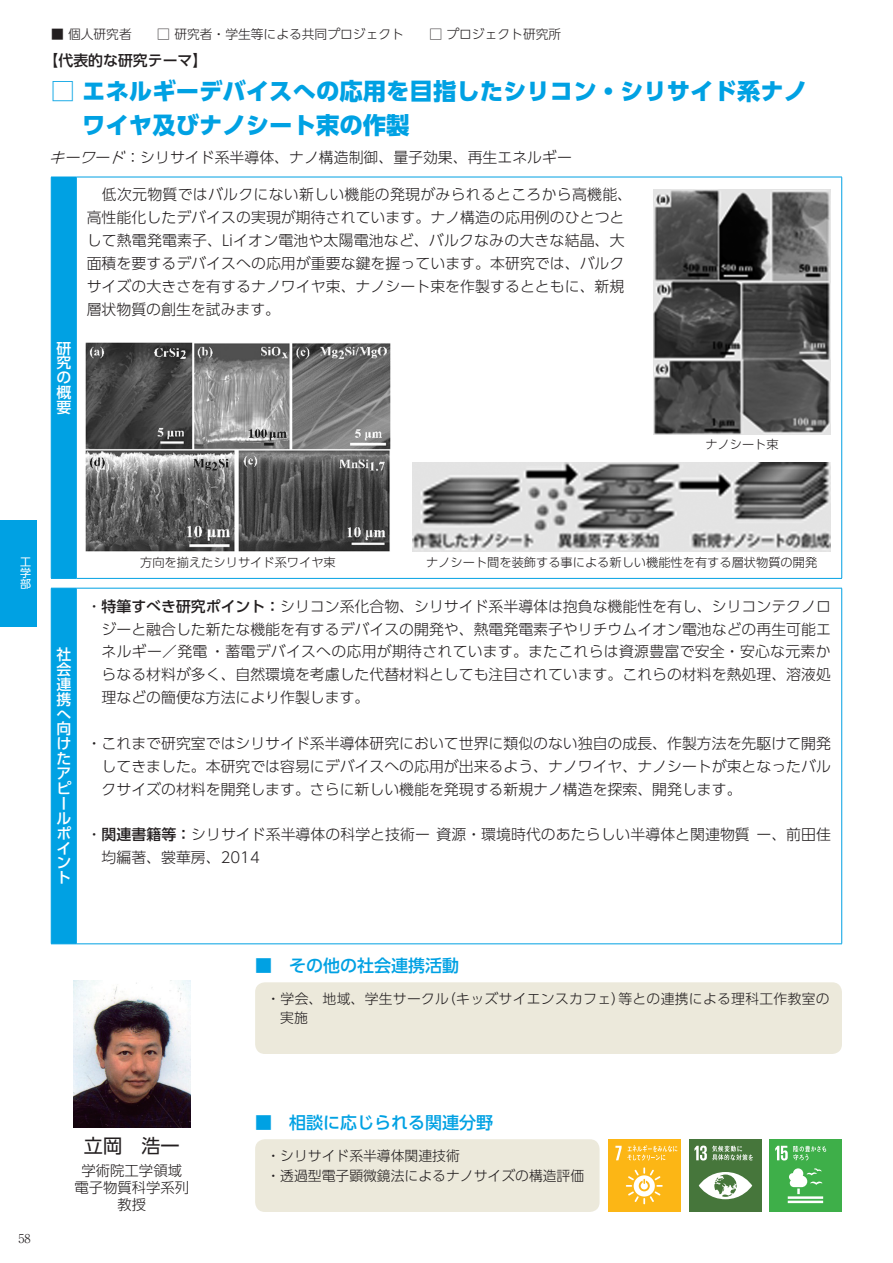
<style>
.page{position:relative;width:893px;height:1263px;background:#fff}
.page>*{position:absolute;margin:0;border:0;box-sizing:border-box;transform-origin:0 0}
.t1{font:800 23.4px/34px "UD Shin Go Pro";color:#00a1e3}
.t2{font:19.2px "UD Shin Go Pro";color:#231f20}
.t3{font:500 16.95px "UD Shin Go Pro";color:#00a1e3}
.t4{font:300 14.85px/22.8px "UD Shin Go Pro";letter-spacing:.005em;color:#231f20}
.t5{font:500 14.85px/14.9px "UD Shin Go Pro";color:#fff;text-align:justify}
.t6{font:500 14.85px "UD Shin Go Pro";color:#231f20}
.t7{font:300 14.4px/17px "UD Shin Go Pro";color:#231f20;text-align:center}
.t8{font:300 13.8px/19.2px "UD Shin Go Pro";letter-spacing:.02em;color:#231f20}
.t9{font:300 13.8px "UD Shin Go Pro";color:#231f20}
.t10{font:300 12.75px "UD Shin Go Pro";color:#231f20}
.t11{font:300 12.15px "UD Shin Go Pro";color:#231f20}
.t12{font:300 12.15px "Ryumin Pro";color:#231f20}
.t13{font:10.95px/10.9px "UD Shin Go Pro";color:#fff;text-align:justify}
.s1{font-style:italic}
.s2{font-weight:500}
</style>
<div class="page">
<div style="left:255px;top:982px;width:587px;height:72px;background:#ece9db;border-radius:10px"></div>
<div style="left:255px;top:1139px;width:345px;height:73px;background:#ece9db;border-radius:10px"></div>
<img style="left:73px;top:981px;width:117px;height:146px">
<hr style="left:76px;top:177px;width:1px;height:401px;background:#00a1e3">
<hr style="left:76px;top:177px;width:766px;height:1px;background:#00a1e3">
<hr style="left:841px;top:177px;width:1px;height:401px;background:#00a1e3">
<hr style="left:76px;top:578px;width:766px;height:1px;background:#00a1e3">
<div style="left:51px;top:177px;width:25px;height:767px;background:#00a1e3"></div>
<hr style="left:76px;top:588px;width:1px;height:356px;background:#00a1e3">
<hr style="left:76px;top:588px;width:766px;height:1px;background:#00a1e3">
<hr style="left:841px;top:588px;width:1px;height:356px;background:#00a1e3">
<hr style="left:76px;top:943px;width:766px;height:1px;background:#00a1e3">
<div style="left:770px;top:1140px;width:72px;height:72px;background:#3eaf49"></div>
<hr style="left:788px;top:1196px;width:35px;height:3px;background:#fff">
<hr style="left:788px;top:1201px;width:35px;height:2px;background:#fff">
<svg style="left:789px;top:1168px;width:33px;height:26px"></svg>
<svg style="left:775px;top:1146px;width:51px;height:14px"></svg>
<div style="left:689px;top:1140px;width:72px;height:72px;background:#46763b"></div>
<svg style="left:699px;top:1172px;width:53px;height:27px"></svg>
<svg style="left:694px;top:1145px;width:59px;height:15px"></svg>
<div style="left:608px;top:1140px;width:72px;height:72px;background:#fcb615"></div>
<svg style="left:626px;top:1167px;width:37px;height:37px"></svg>
<svg style="left:615px;top:1145px;width:62px;height:15px"></svg>
<img style="left:653px;top:190px;width:178px;height:244px">
<img style="left:413px;top:462px;width:418px;height:90px">
<img style="left:86px;top:343px;width:304px;height:209px">
<div style="left:0;top:520px;width:36px;height:106px;background:#00a1e3"></div>
<p class="t10" style="left:51px;top:24px;width:512px">■ 個人研究者　　□ 研究者・学生等による共同プロジェクト　　□ プロジェクト研究所</p>
<p class="t6" style="left:44px;top:49px;width:165px">【代表的な研究テーマ】</p>
<h1 class="t1" style="left:82px;top:74px;width:750px;text-indent:-31px">□ エネルギーデバイスへの応用を目指したシリコン・シリサイド系ナノ　ワイヤ及びナノシート束の作製</h1>
<p class="t4" style="left:49px;top:145px;width:539px"><span class="s1">キーワード</span>：シリサイド系半導体、ナノ構造制御、量子効果、再生エネルギー　</p>
<p class="t5" style="left:56px;top:340px;width:16px">研究の概要</p>
<p class="t4" style="left:87px;top:183px;width:547px">　低次元物質ではバルクにない新しい機能の発現がみられるところから高機能、高性能化したデバイスの実現が期待されています。ナノ構造の応用例のひとつとして熱電発電素子、Liイオン電池や太陽電池など、バルクなみの大きな結晶、大面積を要するデバイスへの応用が重要な鍵を握っています。本研究では、バルクサイズの大きさを有するナノワイヤ束、ナノシート束を作製するとともに、新規層状物質の創生を試みます。</p>
<p class="t11" style="left:705px;top:435px;width:75px">ナノシート束</p>
<p class="t13" style="left:20px;top:556px;width:12px">工学部</p>
<p class="t5" style="left:56px;top:646px;width:16px;text-align:left">社会連携へ向けたアピールポイント</p>
<p class="t11" style="left:140px;top:552px;width:197px">方向を揃えたシリサイド系ワイヤ束</p>
<p class="t11" style="left:426px;top:552px;width:393px">ナノシート間を装飾する事による新しい機能性を有する層状物質の開発</p>
<p class="t4" style="left:102px;top:594px;width:731px;text-align:justify;text-indent:-15px">・<span class="s2">特筆すべき研究ポイント：</span>シリコン系化合物、シリサイド系半導体は抱負な機能性を有し、シリコンテクノロジーと融合した新たな機能を有するデバイスの開発や、熱電発電素子やリチウムイオン電池などの再生可能エネルギー／発電 ・蓄電デバイスへの応用が期待されています。またこれらは資源豊富で安全・安心な元素からなる材料が多く、自然環境を考慮した代替材料としても注目されています。これらの材料を熱処理、溶液処理などの簡便な方法により作製します。</p>
<p class="t4" style="left:102px;top:731px;width:731px;text-align:justify;text-indent:-15px">・これまで研究室ではシリサイド系半導体研究において世界に類似のない独自の成長、作製方法を先駆けて開発してきました。本研究では容易にデバイスへの応用が出来るよう、ナノワイヤ、ナノシートが束となったバルクサイズの材料を開発します。さらに新しい機能を発現する新規ナノ構造を探索、開発します。</p>
<p class="t4" style="left:102px;top:823px;width:731px;text-indent:-15px">・<span class="s2">関連書籍等：</span>シリサイド系半導体の科学と技術ー 資源・環境時代のあたらしい半導体と関連物質 ー、前田佳均編著、裳華房、2014</p>
<p class="t3" style="left:255px;top:951px;width:206px">■　その他の社会連携活動</p>
<p class="t8" style="left:280px;top:989px;width:551px;text-indent:-14px">・学会、地域、学生サークル（キッズサイエンスカフェ）等との連携による理科工作教室の実施</p>
<p class="t12" style="left:18px;top:1229px;width:14px">58</p>
<p class="t3" style="left:255px;top:1108px;width:240px">■　相談に応じられる関連分野</p>
<p class="t9" style="left:266px;top:1145px;width:195px">・シリサイド系半導体関連技術</p>
<p class="t2" style="left:84px;top:1130px;width:97px">立岡　浩一</p>
<p class="t7" style="left:82px;top:1162px;width:102px">学術院工学領域</p>
<p class="t9" style="left:266px;top:1164px;width:319px">・透過型電子顕微鏡法によるナノサイズの構造評価</p>
<p class="t7" style="left:74px;top:1179px;width:116px">電子物質科学系列教授</p>
</div>
